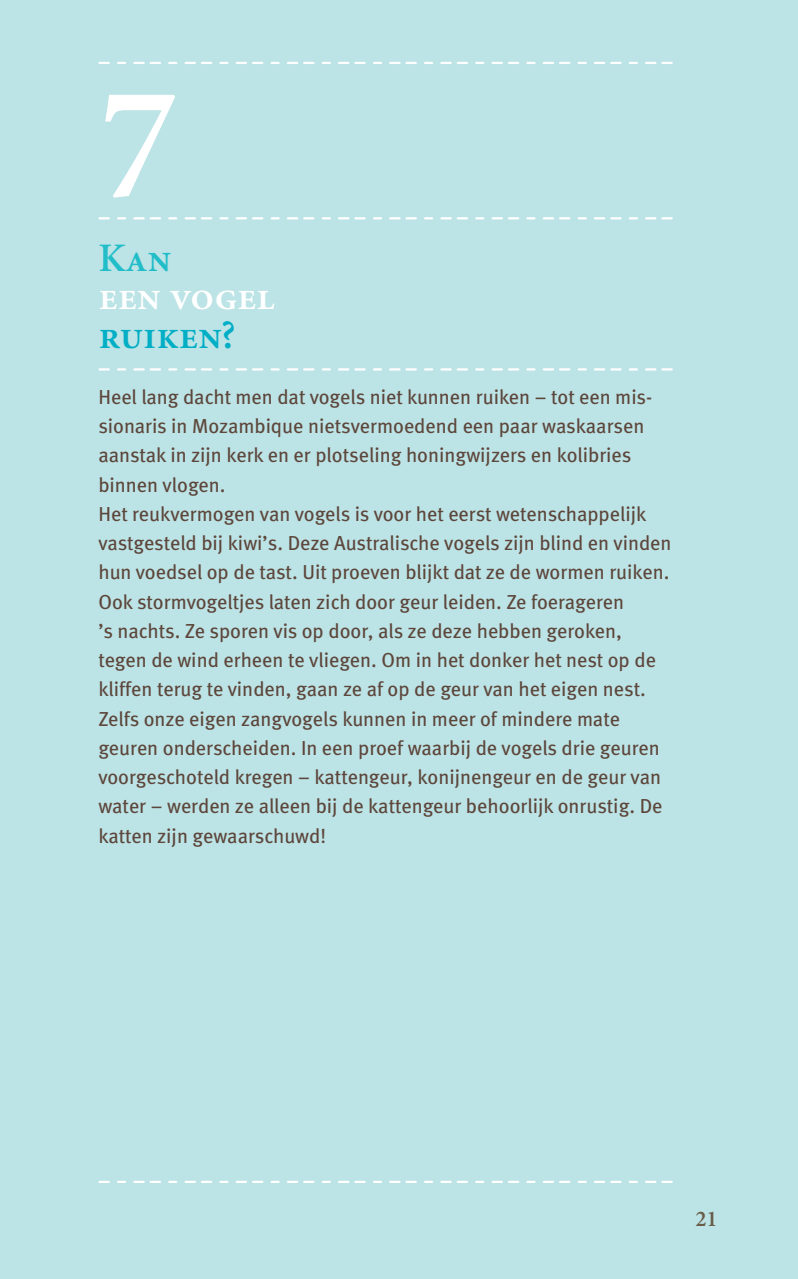
<style>
.page{position:relative;width:798px;height:1279px;background:#fff}
.page>*{position:absolute;margin:0;border:0;box-sizing:border-box;transform-origin:0 0}
.t1{font:600 162px "Minion Pro";color:#fff}
.t2{font:40.5px "Minion Semibold SC";color:#fff}
.t3{font:40.5px "Minion Semibold SC";letter-spacing:-.005em;color:#00aec5}
.t4{font:40.5px "Minion Semibold SC";color:#21bdc9}
.t5{font:600 22.5px "Minion Pro";color:#685d49}
.t6{font:20.25px/29.2px "Meta Book LF";color:#5d463b}
</style>
<div class="page">
<div style="left:0;top:0;width:797px;height:1278px;background:#bce3e5"></div>
<svg style="left:99px;top:368px;width:572px;height:2px"></svg>
<svg style="left:99px;top:1180px;width:572px;height:2px"></svg>
<svg style="left:99px;top:217px;width:572px;height:3px"></svg>
<svg style="left:99px;top:62px;width:572px;height:2px"></svg>
<h1 class="t1" style="left:98px;top:32px;width:81px">7</h1>
<h2 class="t4" style="left:98px;top:237px;width:74px">Kan</h2>
<h2 class="t2" style="left:98px;top:276px;width:178px">een vogel</h2>
<h2 class="t3" style="left:98px;top:314px;width:138px">ruiken?</h2>
<p class="t6" style="left:98px;top:382px;width:574px">Heel lang dacht men dat vogels niet kunnen ruiken – tot een mis&shy;sionaris in Mozambique nietsvermoedend een paar waskaarsen aanstak in zijn kerk en er plotseling honingwijzers en kolibries binnen vlogen.<br>Het reukvermogen van vogels is voor het eerst wetenschappelijk vastgesteld bij kiwi’s. Deze Australische vogels zijn blind en vinden hun voedsel op de tast. Uit proeven blijkt dat ze de wormen ruiken.<br>Ook stormvogeltjes laten zich door geur leiden. Ze foerageren<br>’s nachts. Ze sporen vis op door, als ze deze hebben geroken, tegen de wind erheen te vliegen. Om in het donker het nest op de kliffen terug te vinden, gaan ze af op de geur van het eigen nest.<br>Zelfs onze eigen zangvogels kunnen in meer of mindere mate geuren onderscheiden. In een proef waarbij de vogels drie geuren voorgeschoteld kregen – kattengeur, konijnengeur en de geur van water – werden ze alleen bij de kattengeur behoorlijk onrustig. De katten zijn gewaarschuwd!</p>
<p class="t5" style="left:695px;top:1202px;width:24px">21</p>
</div>
